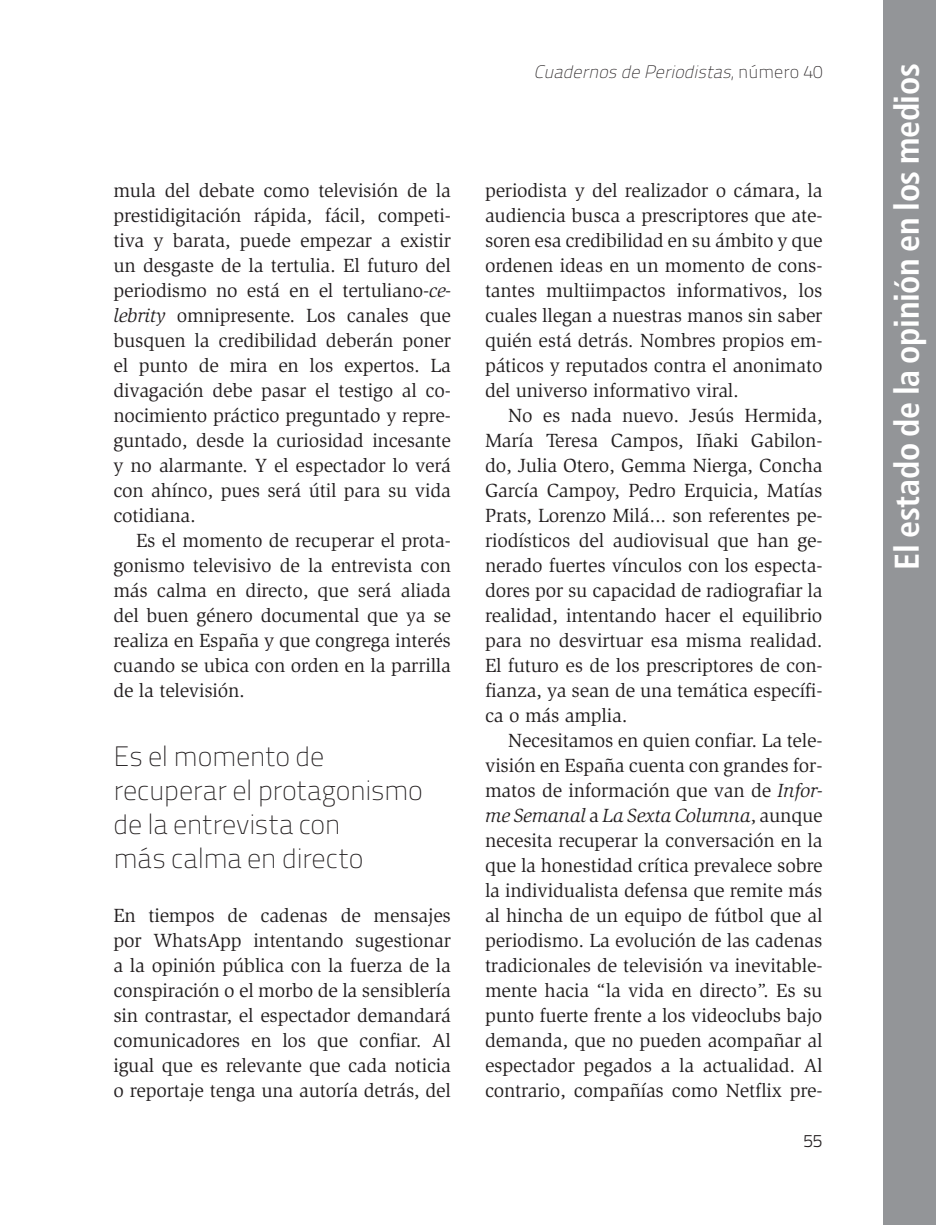
<style>
.page{position:relative;width:936px;height:1225px;background:#fff}
.page>*{position:absolute;margin:0;border:0;box-sizing:border-box;transform-origin:0 0}
.t1{font:700 condensed 34px "Frutiger LT";letter-spacing:-.01em;color:#fff}
.SUMARIOS{font:100 28px/34px "Titillium Text 22 L";letter-spacing:-.015em;color:#231f20}
.TEXTO_con_sangría{font:19.6px/25px "Slimbach Std";letter-spacing:-.01em;color:#231f20;text-align:justify}
.TEXTO_SIN_sangría{font:19.6px/25px "Slimbach Std";letter-spacing:-.01em;color:#231f20;text-align:justify}
.t2{font:italic 100 18px "Titillium Text 22 L";color:#231f20}
.t3{font:300 18px "Titillium Text 22 L";color:#231f20}
.s1{font-style:italic}
.s2{font-style:normal}
</style>
<div class="page">
<div style="left:883px;top:0;width:52px;height:1225px;background:#939598"></div>
<p class="TEXTO_con_sangría" style="left:113px;top:178px;width:339px">mula del debate como televisión de la prestidigitación rápida, fácil, competi&shy;tiva y barata, puede empezar a existir un desgaste de la tertulia. El futuro del periodismo no está en el tertuliano-<span class="s1">ce&shy;lebrity</span> omnipresente. Los canales que busquen la credibilidad deberán poner el punto de mira en los expertos. La divagación debe pasar el testigo al co&shy;nocimiento práctico preguntado y repre&shy;guntado, desde la curiosidad incesante y no alarmante. Y el espectador lo verá con ahínco, pues será útil para su vida cotidiana.</p>
<p class="TEXTO_con_sangría" style="left:113px;top:528px;width:339px;text-indent:23px">Es el momento de recuperar el prota&shy;gonismo televisivo de la entrevista con más calma en directo, que será aliada del buen género documental que ya se realiza en España y que congrega interés cuando se ubica con orden en la parrilla de la televisión.</p>
<p class="SUMARIOS" style="left:113px;top:738px;width:311px">Es el momento de recuperar el protagonismo de la entrevista con<br>más calma en directo</p>
<p class="TEXTO_SIN_sangría" style="left:113px;top:903px;width:339px">En tiempos de cadenas de mensajes por WhatsApp intentando sugestionar a la opinión pública con la fuerza de la conspiración o el morbo de la sensiblería sin contrastar, el espectador demandará comunicadores en los que confiar. Al igual que es relevante que cada noticia o reportaje tenga una autoría detrás, del</p>
<p class="t2" style="left:534px;top:59px;width:290px">CuadernosdePeriodistas<span class="s2">, n ú m e r o 4 0</span></p>
<h1 class="t1" style="left:886px;top:570px;width:508px;rotate:-90deg">El estado de la opinión en los medios</h1>
<p class="TEXTO_SIN_sangría" style="left:485px;top:178px;width:339px">periodista y del realizador o cámara, la audiencia busca a prescriptores que ate&shy;soren esa credibilidad en su ámbito y que ordenen ideas en un momento de cons&shy;tantes multiimpactos informativos, los cuales llegan a nuestras manos sin saber quién está detrás. Nombres propios em&shy;páticos y reputados contra el anonimato del universo informativo viral.</p>
<p class="TEXTO_con_sangría" style="left:485px;top:403px;width:339px;text-indent:23px">No es nada nuevo. Jesús Hermida, María Teresa Campos, Iñaki Gabilon&shy;do, Julia Otero, Gemma Nierga, Concha García Campoy, Pedro Erquicia, Matías Prats, Lorenzo Milá... son referentes pe&shy;riodísticos del audiovisual que han ge&shy;nerado fuertes vínculos con los especta&shy;dores por su capacidad de radiografiar la realidad, intentando hacer el equilibrio para no desvirtuar esa misma realidad.<br>El futuro es de los prescriptores de con&shy;fianza, ya sean de una temática específi&shy;ca o más amplia.</p>
<p class="TEXTO_con_sangría" style="left:485px;top:728px;width:339px;text-indent:23px">Necesitamos en quien confiar. La tele&shy;visión en España cuenta con grandes for&shy;matos de información que van de <span class="s1">Infor&shy;me Semanal</span> a <span class="s1">La Sexta Columna</span>, aunque necesita recuperar la conversación en la que la honestidad crítica prevalece sobre la individualista defensa que remite más al hincha de un equipo de fútbol que al periodismo. La evolución de las cadenas tradicionales de televisión va inevitable&shy;mente hacia “la vida en directo”. Es su punto fuerte frente a los videoclubs bajo demanda, que no pueden acompañar al espectador pegados a la actualidad. Al contrario, compañías como Netflix pre-</p>
<p class="t3" style="left:803px;top:1128px;width:21px">55</p>
</div>
